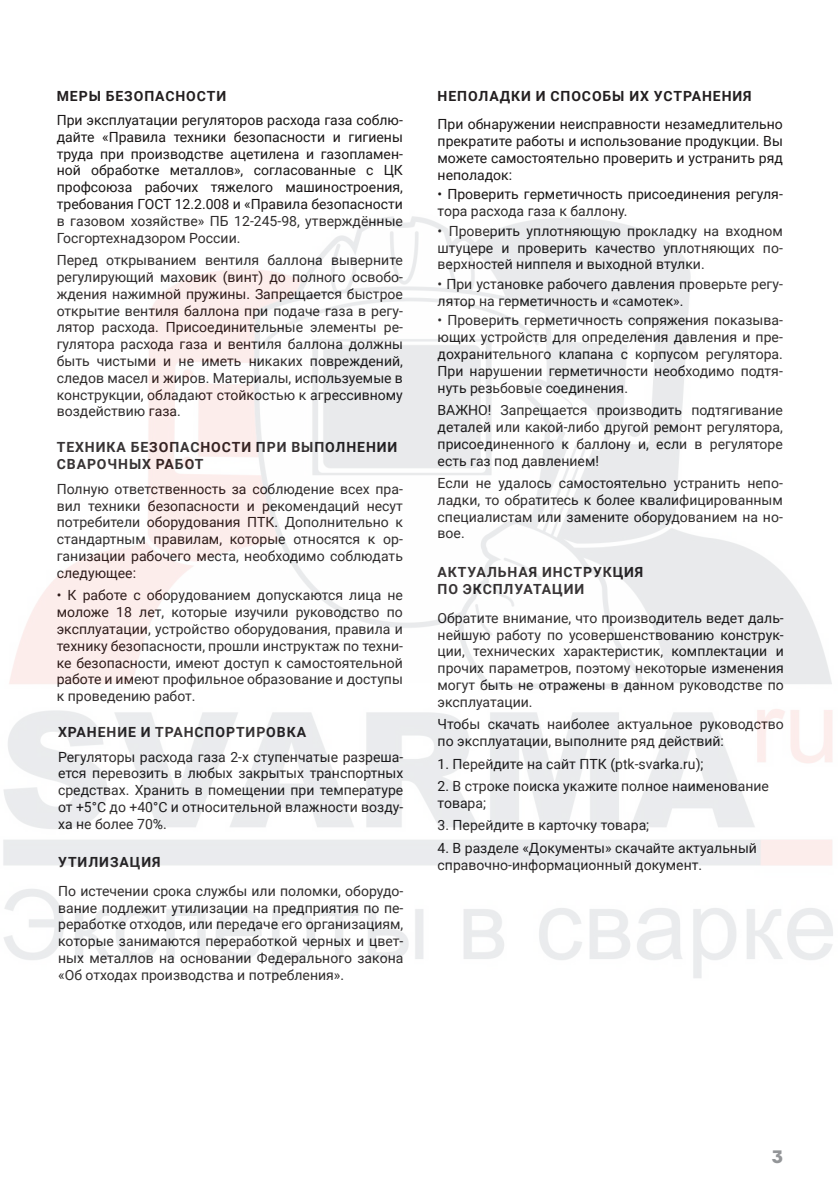
<style>
.page{position:relative;width:840px;height:1191px;background:#fff}
.page>*{position:absolute;margin:0;border:0;box-sizing:border-box;transform-origin:0 0}
.t1{font:900 18px "Formular";color:#939598}
.Основной_текст{font:14px/16.8px "Roboto";color:#1a1717;text-align:justify}
.Заголовок_ЛЕВЫЙ{font:700 14px/16.8px "Roboto";letter-spacing:.065em;color:#231f20}
</style>
<div class="page">
<p class="Заголовок_ЛЕВЫЙ" style="left:57px;top:87px;width:171px">МЕРЫ БЕЗОПАСНОСТИ</p>
<p class="Основной_текст" style="left:57px;top:111px;width:347px">При эксплуатации регуляторов расхода газа соблю&shy;дайте «Правила техники безопасности и гигиены труда при производстве ацетилена и газопламен&shy;ной обработке металлов», согласованные с ЦК профсоюза рабочих тяжелого машиностроения, требования ГОСТ 12.2.008 и «Правила безопасности в газовом хозяйстве» ПБ 12-245-98, утверждённые Госгортехнадзором России.</p>
<p class="Основной_текст" style="left:57px;top:251px;width:347px">Перед открыванием вентиля баллона выверните регулирующий маховик (винт) до полного освобо&shy;ждения нажимной пружины. Запрещается быстрое открытие вентиля баллона при подаче газа в регу&shy;лятор расхода. Присоединительные элементы ре&shy;гулятора расхода газа и вентиля баллона должны быть чистыми и не иметь никаких повреждений, следов масел и жиров. Материалы, используемые в конструкции, обладают стойкостью к агрессивному воздействию газа.</p>
<p class="Заголовок_ЛЕВЫЙ" style="left:57px;top:438px;width:342px">ТЕХНИКА БЕЗОПАСНОСТИ ПРИ ВЫПОЛНЕНИИ<br>СВАРОЧНЫХ РАБОТ</p>
<p class="Основной_текст" style="left:57px;top:480px;width:347px">Полную ответственность за соблюдение всех пра&shy;вил техники безопасности и рекомендаций несут потребители оборудования ПТК. Дополнительно к стандартным правилам, которые относятся к ор&shy;ганизации рабочего места, необходимо соблюдать следующее:</p>
<p class="Основной_текст" style="left:57px;top:586px;width:347px">• К работе с оборудованием допускаются лица не моложе 18 лет, которые изучили руководство по эксплуатации, устройство оборудования, правила и технику безопасности, прошли инструктаж по техни&shy;ке безопасности, имеют доступ к самостоятельной работе и имеют профильное образование и доступы к проведению работ.</p>
<p class="Заголовок_ЛЕВЫЙ" style="left:58px;top:723px;width:249px">ХРАНЕНИЕ И ТРАНСПОРТИРОВКА</p>
<p class="Основной_текст" style="left:58px;top:747px;width:346px">Регуляторы расхода газа 2-х ступенчатые разреша&shy;ется перевозить в любых закрытых транспортных средствах. Хранить в помещении при температуре от +5°С до +40°С и относительной влажности возду&shy;ха не более 70%.</p>
<p class="Заголовок_ЛЕВЫЙ" style="left:58px;top:853px;width:104px">УТИЛИЗАЦИЯ</p>
<p class="Основной_текст" style="left:58px;top:882px;width:346px">По истечении срока службы или поломки, оборудо&shy;вание подлежит утилизации на предприятия по пе&shy;реработке отходов, или передаче его организациям, которые занимаются переработкой черных и цвет&shy;ных металлов на основании Федерального закона «Об отходах производства и потребления».</p>
<p class="Заголовок_ЛЕВЫЙ" style="left:437px;top:87px;width:315px">НЕПОЛАДКИ И СПОСОБЫ ИХ УСТРАНЕНИЯ</p>
<p class="Основной_текст" style="left:437px;top:115px;width:346px">При обнаружении неисправности незамедлительно прекратите работы и использование продукции. Вы можете самостоятельно проверить и устранить ряд неполадок:</p>
<p class="Основной_текст" style="left:437px;top:185px;width:346px">• Проверить герметичность присоединения регуля&shy;тора расхода газа к баллону.</p>
<p class="Основной_текст" style="left:437px;top:222px;width:346px">• Проверить уплотняющую прокладку на входном штуцере и проверить качество уплотняющих по&shy;верхностей ниппеля и выходной втулки.</p>
<p class="Основной_текст" style="left:437px;top:275px;width:346px">• При установке рабочего давления проверьте регу&shy;лятор на герметичность и «самотек».</p>
<p class="Основной_текст" style="left:437px;top:311px;width:346px">• Проверить герметичность сопряжения показыва&shy;ющих устройств для определения давления и пре&shy;дохранительного клапана с корпусом регулятора.<br>При нарушении герметичности необходимо подтя&shy;нуть резьбовые соединения.</p>
<p class="Основной_текст" style="left:437px;top:401px;width:346px">ВАЖНО! Запрещается производить подтягивание деталей или какой-либо другой ремонт регулятора, присоединенного к баллону и, если в регуляторе есть газ под давлением!</p>
<p class="Основной_текст" style="left:437px;top:474px;width:346px">Если не удалось самостоятельно устранить непо&shy;ладки, то обратитесь к более квалифицированным специалистам или замените оборудованием на но&shy;вое.</p>
<p class="Заголовок_ЛЕВЫЙ" style="left:437px;top:563px;width:207px">АКТУАЛЬНАЯ ИНСТРУКЦИЯ<br>ПО ЭКСПЛУАТАЦИИ</p>
<p class="Основной_текст" style="left:437px;top:609px;width:347px">Обратите внимание, что производитель ведет даль&shy;нейшую работу по усовершенствованию конструк&shy;ции, технических характеристик, комплектации и прочих параметров, поэтому некоторые изменения могут быть не отражены в данном руководстве по эксплуатации.</p>
<p class="Основной_текст" style="left:437px;top:715px;width:347px">Чтобы скачать наиболее актуальное руководство по эксплуатации, выполните ряд действий:</p>
<p class="Основной_текст" style="left:437px;top:754px;width:267px">1. Перейдите на сайт ПТК (ptk-svarka.ru);</p>
<p class="Основной_текст" style="left:437px;top:777px;width:333px">2. В строке поиска укажите полное наименование товара;</p>
<p class="Основной_текст" style="left:437px;top:816px;width:213px">3. Перейдите в карточку товара;</p>
<p class="Основной_текст" style="left:437px;top:839px;width:321px">4. В разделе «Документы» скачайте актуальный справочно-информационный документ.</p>
<p class="t1" style="left:771px;top:1145px;width:13px">3</p>
</div>
